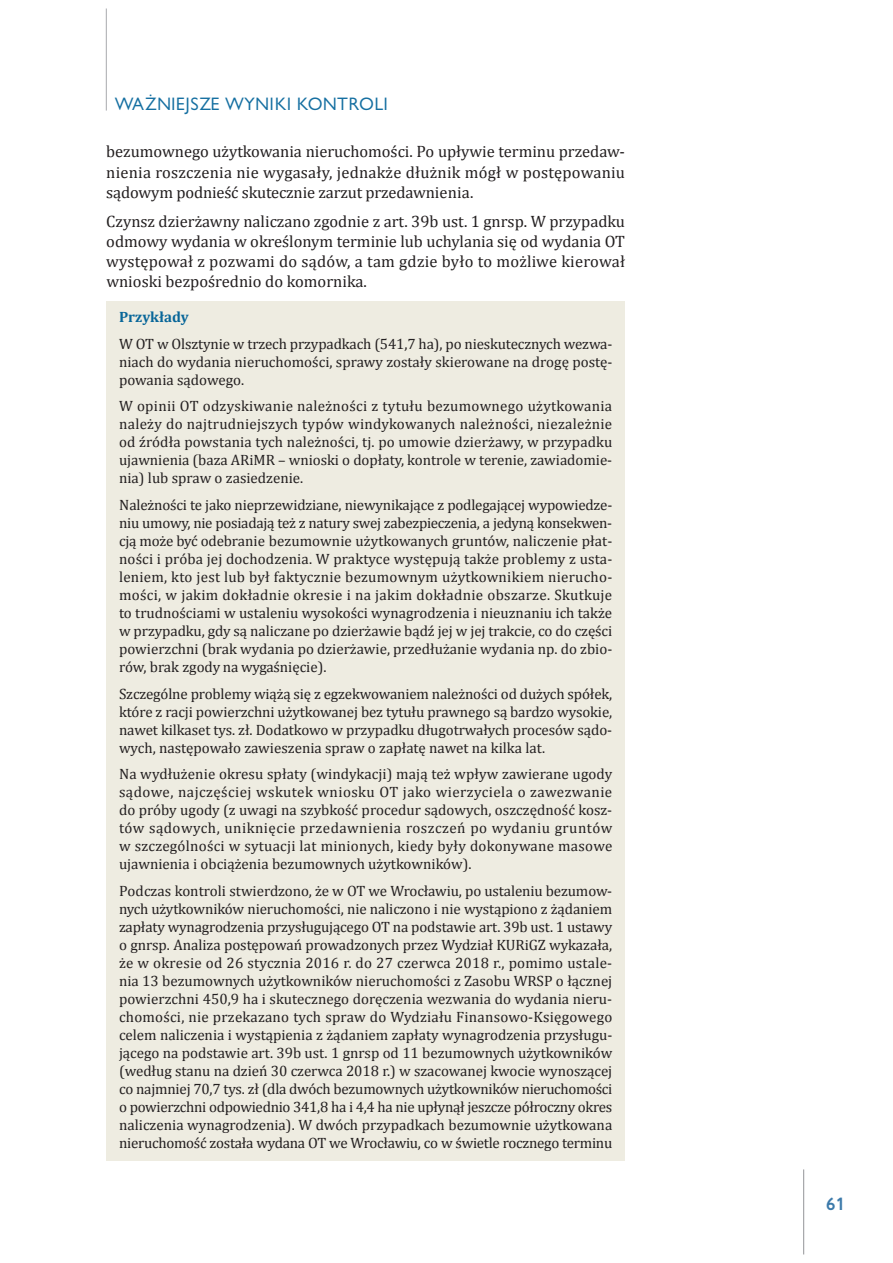
<style>
.page{position:relative;width:893px;height:1263px;background:#fff}
.page>*{position:absolute;margin:0;border:0;box-sizing:border-box;transform-origin:0 0}
.t1{font:16.5px/20.2px "Cambria";letter-spacing:-.005em;color:#231f20;text-align:justify}
.t2{font:16.5px "Gilead TTEFN";letter-spacing:.05em;color:#156fa1}
.t3{font:700 16.5px "Gilead TTEFN";color:#3c7aaa}
.t4{font:15px/18px "Cambria";color:#231f20;text-align:justify}
.t5{font:700 15px "Cambria";color:#086699}
</style>
<div class="page">
<hr style="left:106px;top:9px;width:1px;height:102px;background:#a8a9ad">
<hr style="left:803px;top:1169px;width:1px;height:85px;background:#939598">
<div style="left:106px;top:301px;width:519px;height:859px;background:#eeece1"></div>
<p class="t2" style="left:115px;top:93px;width:275px">WAŻNIEJSZE WYNIKI KONTROLI</p>
<p class="t1" style="left:106px;top:142px;width:520px">bezumownego użytkowania nieruchomości. Po upływie terminu przedaw&shy;nienia roszczenia nie wygasały, jednakże dłużnik mógł w postępowaniu sądowym podnieść skutecznie zarzut przedawnienia.</p>
<p class="t1" style="left:106px;top:211px;width:520px">Czynsz dzierżawny naliczano zgodnie z art. 39b ust. 1 gnrsp. W przypadku odmowy wydania w określonym terminie lub uchylania się od wydania OT występował z pozwami do sądów, a tam gdzie było to możliwe kierował wnioski bezpośrednio do komornika.</p>
<p class="t5" style="left:119px;top:307px;width:71px">Przykłady</p>
<p class="t4" style="left:119px;top:335px;width:495px">W OT w Olsztynie w trzech przypadkach (541,7 ha), po nieskutecznych wezwa&shy;niach do wydania nieruchomości, sprawy zostały skierowane na drogę postę&shy;powania sądowego.</p>
<p class="t4" style="left:119px;top:397px;width:495px">W opinii OT odzyskiwanie należności z tytułu bezumownego użytkowania należy do najtrudniejszych typów windykowanych należności, niezależnie od źródła powstania tych należności, tj. po umowie dzierżawy, w przypadku ujawnienia (baza ARiMR – wnioski o dopłaty, kontrole w terenie, zawiadomie&shy;nia) lub spraw o zasiedzenie.</p>
<p class="t4" style="left:119px;top:496px;width:495px">Należności te jako nieprzewidziane, niewynikające z podlegającej wypowiedze&shy;niu umowy, nie posiadają też z natury swej zabezpieczenia, a jedyną konsekwen&shy;cją może być odebranie bezumownie użytkowanych gruntów, naliczenie płat&shy;ności i próba jej dochodzenia. W praktyce występują także problemy z usta&shy;leniem, kto jest lub był faktycznie bezumownym użytkownikiem nierucho&shy;mości, w jakim dokładnie okresie i na jakim dokładnie obszarze. Skutkuje to trudnościami w ustaleniu wysokości wynagrodzenia i nieuznaniu ich także w przypadku, gdy są naliczane po dzierżawie bądź jej w jej trakcie, co do części powierzchni (brak wydania po dzierżawie, przedłużanie wydania np. do zbio&shy;rów, brak zgody na wygaśnięcie).</p>
<p class="t4" style="left:119px;top:684px;width:495px">Szczególne problemy wiążą się z egzekwowaniem należności od dużych spółek, które z racji powierzchni użytkowanej bez tytułu prawnego są bardzo wysokie, nawet kilkaset tys. zł. Dodatkowo w przypadku długotrwałych procesów sądo&shy;wych, następowało zawieszenia spraw o zapłatę nawet na kilka lat.</p>
<p class="t4" style="left:119px;top:765px;width:495px">Na wydłużenie okresu spłaty (windykacji) mają też wpływ zawierane ugody sądowe, najczęściej wskutek wniosku OT jako wierzyciela o zawezwanie do próby ugody (z uwagi na szybkość procedur sądowych, oszczędność kosz&shy;tów sądowych, uniknięcie przedawnienia roszczeń po wydaniu gruntów w szczególności w sytuacji lat minionych, kiedy były dokonywane masowe ujawnienia i obciążenia bezumownych użytkowników).</p>
<p class="t4" style="left:119px;top:881px;width:495px">Podczas kontroli stwierdzono, że w OT we Wrocławiu, po ustaleniu bezumow&shy;nych użytkowników nieruchomości, nie naliczono i nie wystąpiono z żądaniem zapłaty wynagrodzenia przysługującego OT na podstawie art. 39b ust. 1 ustawy o gnrsp. Analiza postępowań prowadzonych przez Wydział KURiGZ wykazała, że w okresie od 26 stycznia 2016 r. do 27 czerwca 2018 r., pomimo ustale&shy;nia 13 bezumownych użytkowników nieruchomości z Zasobu WRSP o łącznej powierzchni 450,9 ha i skutecznego doręczenia wezwania do wydania nieru&shy;chomości, nie przekazano tych spraw do Wydziału Finansowo-Księgowego celem naliczenia i wystąpienia z żądaniem zapłaty wynagrodzenia przysługu&shy;jącego na podstawie art. 39b ust. 1 gnrsp od 11 bezumownych użytkowników (według stanu na dzień 30 czerwca 2018 r.) w szacowanej kwocie wynoszącej co najmniej 70,7 tys. zł (dla dwóch bezumownych użytkowników nieruchomości o powierzchni odpowiednio 341,8 ha i 4,4 ha nie upłynął jeszcze półroczny okres naliczenia wynagrodzenia). W dwóch przypadkach bezumownie użytkowana nieruchomość została wydana OT we Wrocławiu, co w świetle rocznego terminu</p>
<p class="t3" style="left:826px;top:1193px;width:20px">61</p>
</div>
